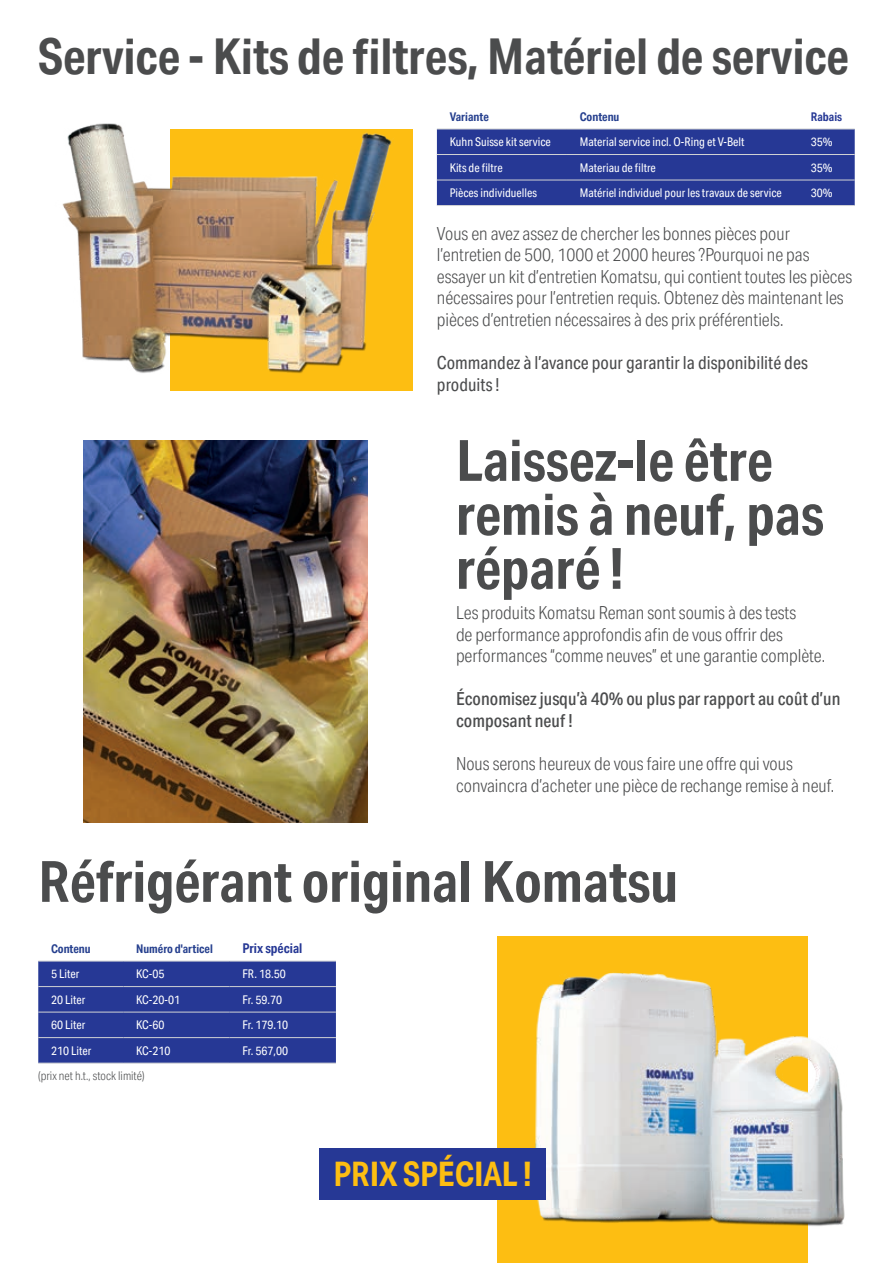
<style>
.page{position:relative;width:893px;height:1263px;background:#fff}
.page>*{position:absolute;margin:0;border:0;box-sizing:border-box;transform-origin:0 0}
.t1{font:700 57px/54px "Aktiv Grotesk Cd";color:#4b4c4d}
.t2{font:700 49.5px "Aktiv Grotesk Cd";color:#4b4c4d}
.t3{font:700 33.9px "Aktiv Grotesk Cd";color:#fdbe12}
.t4{font:300 18px/21.6px "Aktiv Grotesk Cd";color:#4b4c4d}
.t5{font:500 18px/21.6px "Aktiv Grotesk Cd";color:#4b4c4d}
.t6{font:18px/21.6px "Aktiv Grotesk Cd";color:#4b4c4d}
.t7{font:700 13.5px "Aktiv Grotesk Cd";color:#263895}
.t8{font:12px "Aktiv Grotesk Cd";color:#fff}
.t9{font:700 12px "Aktiv Grotesk Cd";color:#253f8e}
.t10{font:300 12px "Aktiv Grotesk Cd";color:#4b4c4d}
.t11{font:700 12px "Aktiv Grotesk Cd";color:#263895}
</style>
<div class="page">
<img style="left:84px;top:440px;width:284px;height:383px">
<div style="left:170px;top:129px;width:242px;height:262px;background:#fdbe12"></div>
<img style="left:62px;top:123px;width:330px;height:250px">
<div style="left:498px;top:936px;width:310px;height:327px;background:#fdbe12"></div>
<img style="left:535px;top:972px;width:310px;height:254px">
<div style="left:38px;top:960px;width:298px;height:103px;background:#263895"></div>
<hr style="left:38px;top:986px;width:85px;height:1px;background:#d1d2d4">
<hr style="left:123px;top:986px;width:107px;height:1px;background:#d1d2d4">
<hr style="left:230px;top:986px;width:106px;height:1px;background:#d1d2d4">
<hr style="left:38px;top:1012px;width:85px;height:1px;background:#d1d2d4">
<hr style="left:123px;top:1012px;width:107px;height:1px;background:#d1d2d4">
<hr style="left:230px;top:1012px;width:106px;height:1px;background:#d1d2d4">
<hr style="left:38px;top:1037px;width:85px;height:1px;background:#d1d2d4">
<hr style="left:123px;top:1037px;width:107px;height:1px;background:#d1d2d4">
<hr style="left:230px;top:1037px;width:106px;height:1px;background:#d1d2d4">
<hr style="left:38px;top:1063px;width:85px;height:1px;background:#d1d2d4">
<hr style="left:123px;top:1063px;width:107px;height:1px;background:#d1d2d4">
<hr style="left:230px;top:1063px;width:106px;height:1px;background:#d1d2d4">
<hr style="left:38px;top:961px;width:85px;height:1px;background:#d1d2d4">
<hr style="left:123px;top:961px;width:107px;height:1px;background:#d1d2d4">
<hr style="left:230px;top:961px;width:106px;height:1px;background:#d1d2d4">
<div style="left:320px;top:1148px;width:226px;height:52px;background:#263895"></div>
<div style="left:437px;top:128px;width:418px;height:77px;background:#263895"></div>
<hr style="left:437px;top:154px;width:130px;height:1px;background:#d1d2d4">
<hr style="left:567px;top:154px;width:231px;height:1px;background:#d1d2d4">
<hr style="left:798px;top:154px;width:57px;height:1px;background:#d1d2d4">
<hr style="left:437px;top:180px;width:130px;height:1px;background:#d1d2d4">
<hr style="left:567px;top:180px;width:231px;height:1px;background:#d1d2d4">
<hr style="left:798px;top:180px;width:57px;height:1px;background:#d1d2d4">
<hr style="left:437px;top:205px;width:130px;height:1px;background:#d1d2d4">
<hr style="left:567px;top:205px;width:231px;height:1px;background:#d1d2d4">
<hr style="left:798px;top:205px;width:57px;height:1px;background:#d1d2d4">
<hr style="left:437px;top:129px;width:130px;height:1px;background:#d1d2d4">
<hr style="left:567px;top:129px;width:231px;height:1px;background:#d1d2d4">
<hr style="left:798px;top:129px;width:57px;height:1px;background:#d1d2d4">
<h2 class="t2" style="left:38px;top:28px;width:812px">Service - Kits de filtres, Matériel de service</h2>
<p class="t9" style="left:450px;top:109px;width:41px">Variante</p>
<p class="t9" style="left:580px;top:109px;width:41px">Contenu</p>
<p class="t11" style="left:811px;top:109px;width:33px">Rabais</p>
<p class="t8" style="left:450px;top:135px;width:103px">Kuhn Suisse kit service</p>
<p class="t8" style="left:580px;top:135px;width:166px">Material service incl. O-Ring et V-Belt</p>
<p class="t8" style="left:811px;top:135px;width:23px">35%</p>
<p class="t8" style="left:450px;top:160px;width:54px">Kits de filtre</p>
<p class="t8" style="left:580px;top:160px;width:78px">Materiau de filtre</p>
<p class="t8" style="left:811px;top:160px;width:23px">35%</p>
<p class="t8" style="left:450px;top:186px;width:89px">Pièces individuelles</p>
<p class="t8" style="left:580px;top:186px;width:204px">Matériel individuel pour les travaux de service</p>
<p class="t8" style="left:811px;top:186px;width:23px">30%</p>
<p class="t4" style="left:437px;top:223px;width:417px">Vous en avez assez de chercher les bonnes pièces pour l’entretien de 500, 1000 et 2000 heures ?Pourquoi ne pas essayer un kit d’entretien Komatsu, qui contient toutes les pièces nécessaires pour l’entretien requis. Obtenez dès maintenant les pièces d’entretien nécessaires à des prix préférentiels.</p>
<p class="t6" style="left:437px;top:352px;width:372px">Commandez à l’avance pour garantir la disponibilité des produits !</p>
<h1 class="t1" style="left:456px;top:434px;width:369px">Laissez-le être remis à neuf, pas réparé !</h1>
<p class="t4" style="left:456px;top:602px;width:371px">Les produits Komatsu Reman sont soumis à des tests<br>de performance approfondis afin de vous offrir des performances “comme neuves” et une garantie complète.</p>
<p class="t5" style="left:456px;top:688px;width:386px">Économisez jusqu’à 40% ou plus par rapport au coût d’un composant neuf !</p>
<p class="t4" style="left:456px;top:753px;width:380px">Nous serons heureux de vous faire une offre qui vous convaincra d’acheter une pièce de rechange remise à neuf.</p>
<h1 class="t1" style="left:38px;top:855px;width:641px">Réfrigérant original Komatsu</h1>
<p class="t9" style="left:51px;top:941px;width:41px">Contenu</p>
<p class="t9" style="left:136px;top:941px;width:78px">Numéro d'articel</p>
<p class="t7" style="left:242px;top:940px;width:62px">Prix spécial</p>
<p class="t8" style="left:51px;top:967px;width:30px">5 Liter</p>
<p class="t8" style="left:136px;top:967px;width:30px">KC-05</p>
<p class="t8" style="left:242px;top:967px;width:45px">FR. 18.50</p>
<p class="t8" style="left:51px;top:992px;width:36px">20 Liter</p>
<p class="t8" style="left:136px;top:992px;width:46px">KC-20-01</p>
<p class="t8" style="left:242px;top:992px;width:41px">Fr. 59.70</p>
<p class="t8" style="left:51px;top:1018px;width:36px">60 Liter</p>
<p class="t8" style="left:136px;top:1018px;width:30px">KC-60</p>
<p class="t8" style="left:242px;top:1018px;width:47px">Fr. 179.10</p>
<p class="t8" style="left:51px;top:1043px;width:42px">210 Liter</p>
<p class="t8" style="left:136px;top:1043px;width:36px">KC-210</p>
<p class="t8" style="left:242px;top:1043px;width:47px">Fr. 567,00</p>
<p class="t10" style="left:38px;top:1069px;width:108px">(prix net h.t., stock limité)</p>
<h3 class="t3" style="left:333px;top:1154px;width:199px">PRIX SPÉCIAL !</h3>
</div>
